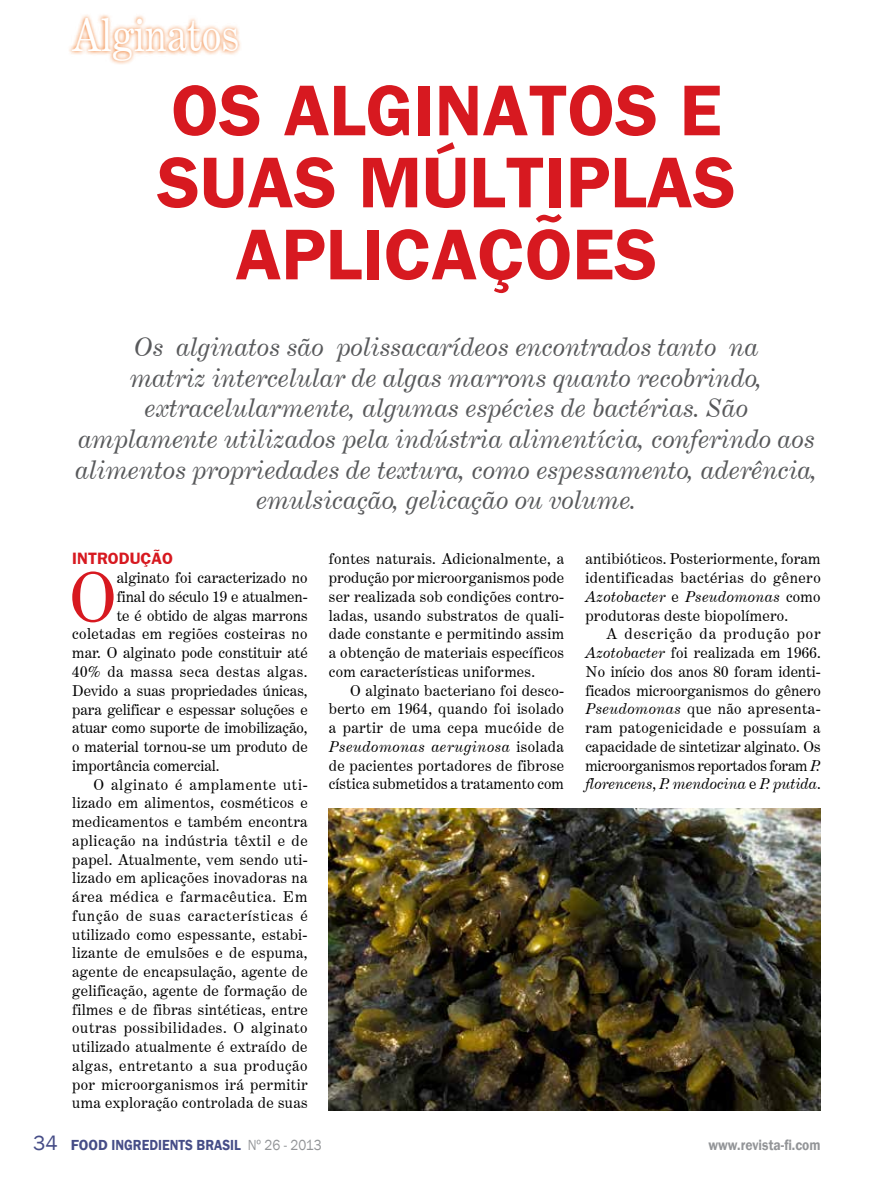
<style>
.page{position:relative;width:893px;height:1191px;background:#fff}
.page>*{position:absolute;margin:0;border:0;box-sizing:border-box;transform-origin:0 0}
.t1{font:700 72px/72px "Frankfurt Gothic";color:#d71920;text-align:center}
.t2{font:66.9px "Century Expanded BT";color:#d71920}
.t3{font:45px "Century Expanded BT";color:#fff;scale:.9 1}
.t4{font:italic 25.5px/30.6px "Century Expanded BT";color:#58595b;text-align:center}
.t5{font:700 16.5px "Frankfurt Gothic";color:#d71920}
.t6{font:15px/18.8px "Century Expanded BT";letter-spacing:.02em;color:#000;text-align:justify}
.t7{font:15px "Century Expanded BT";color:#000}
.t8{font:15px "Century Expanded BT";letter-spacing:.04em;color:#000}
.t9{font:15px "Century Expanded BT";letter-spacing:.045em;color:#000}
.t10{font:600 15px "Franklin Gothic";color:#464d87}
.t11{font:15px "Century Expanded BT";letter-spacing:.055em;color:#000}
.t12{font:600 15px "Franklin Gothic";color:#939598;scale:.9 1}
.s1{font-style:italic}
.s2{font-weight:400;font-size:21px}
.s3{font-weight:400;color:#939598}
</style>
<div class="page">
<svg style="left:69px;top:14px;width:172px;height:50px"></svg>
<img style="left:329px;top:808px;width:492px;height:302px">
<h3 class="t3" style="left:72px;top:8px;width:187px">Alginatos</h3>
<h1 class="t1" style="left:157px;top:72px;width:581px">OS ALGINATOS E<br>SUAS MÚLTIPLAS<br>APLICAÇÕES</h1>
<p class="t4" style="left:75px;top:331px;width:744px">Os alginatos são polissacarídeos encontrados tanto na<br>matriz intercelular de algas marrons quanto recobrindo, extracelularmente, algumas espécies de bactérias. São amplamente utilizados pela indústria alimentícia, conferindo aos alimentos propriedades de textura, como espessamento, aderência, emulsicação, gelicação ou volume.</p>
<p class="t5" style="left:72px;top:549px;width:101px">INTRODUÇÃO</p>
<h2 class="t2" style="left:69px;top:556px;width:49px">O</h2>
<p class="t6" style="left:117px;top:568px;width:192px">alginato foi caracterizado no</p>
<p class="t6" style="left:329px;top:549px;width:237px">fontes naturais. Adicionalmente, a produção por microorganismos pode ser realizada sob condições contro&shy;ladas, usando substratos de quali&shy;dade constante e permitindo assim a obtenção de materiais específicos com características uniformes.</p>
<p class="t6" style="left:329px;top:681px;width:237px;text-indent:21px">O alginato bacteriano foi desco&shy;berto em 1964, quando foi isolado a partir de uma cepa mucóide de <span class="s1">Pseudomonas aeruginosa</span> isolada de pacientes portadores de fibrose cística submetidos a tratamento com</p>
<p class="t6" style="left:585px;top:549px;width:237px">antibióticos. Posteriormente, foram identificadas bactérias do gênero <span class="s1">Azotobacter</span> e <span class="s1">Pseudomonas</span> como produtoras deste biopolímero.</p>
<p class="t6" style="left:585px;top:624px;width:237px;text-indent:21px">A descrição da produção por <span class="s1">Azotobacter</span> foi realizada em 1966.<br>No início dos anos 80 foram identi&shy;ficados microorganismos do gênero <span class="s1">Pseudomonas</span> que não apresenta&shy;ram patogenicidade e possuíam a capacidade de sintetizar alginato. Os microorganismos reportados foram <span class="s1">P. florencens</span>, <span class="s1">P. mendocina</span> e <span class="s1">P. putida</span>.</p>
<p class="t7" style="left:117px;top:587px;width:192px">final do século 19 e atualmen-</p>
<p class="t7" style="left:117px;top:606px;width:192px">te é obtido de algas marrons</p>
<p class="t6" style="left:72px;top:624px;width:237px">coletadas em regiões costeiras no</p>
<p class="t6" style="left:72px;top:643px;width:237px">mar. O alginato pode constituir até</p>
<p class="t8" style="left:72px;top:662px;width:237px">40% da massa seca destas algas.</p>
<p class="t7" style="left:72px;top:681px;width:237px">Devido a suas propriedades únicas,</p>
<p class="t7" style="left:72px;top:700px;width:237px">para gelificar e espessar soluções e</p>
<p class="t7" style="left:72px;top:719px;width:237px">atuar como suporte de imobilização,</p>
<p class="t7" style="left:72px;top:737px;width:237px">o material tornou-se um produto de</p>
<p class="t7" style="left:72px;top:756px;width:149px">importância comercial.</p>
<p class="t9" style="left:94px;top:775px;width:215px">O alginato é amplamente uti-</p>
<p class="t6" style="left:72px;top:793px;width:237px">lizado em alimentos, cosméticos e</p>
<p class="t6" style="left:72px;top:812px;width:237px">medicamentos e também encontra</p>
<p class="t6" style="left:72px;top:831px;width:237px">aplicação na indústria têxtil e de</p>
<p class="t6" style="left:72px;top:849px;width:237px">papel. Atualmente, vem sendo uti-</p>
<p class="t6" style="left:72px;top:868px;width:237px">lizado em aplicações inovadoras na</p>
<p class="t9" style="left:72px;top:887px;width:237px">área médica e farmacêutica. Em</p>
<p class="t11" style="left:72px;top:906px;width:237px">função de suas características é</p>
<p class="t6" style="left:72px;top:924px;width:237px">utilizado como espessante, estabi-</p>
<p class="t6" style="left:72px;top:943px;width:237px">lizante de emulsões e de espuma,</p>
<p class="t6" style="left:72px;top:962px;width:237px">agente de encapsulação, agente de</p>
<p class="t6" style="left:72px;top:981px;width:237px">gelificação, agente de formação de</p>
<p class="t6" style="left:72px;top:999px;width:237px">filmes e de fibras sintéticas, entre</p>
<p class="t8" style="left:72px;top:1019px;width:237px">outras possibilidades. O alginato</p>
<p class="t6" style="left:72px;top:1037px;width:237px">utilizado atualmente é extraído de</p>
<p class="t8" style="left:72px;top:1056px;width:237px">algas, entretanto a sua produção</p>
<p class="t6" style="left:72px;top:1074px;width:237px">por microorganismos irá permitir</p>
<p class="t6" style="left:72px;top:1093px;width:237px">uma exploração controlada de suas</p>
<p class="t10" style="left:33px;top:1135px;width:290px"><span class="s2">34</span> FOOD INGREDIENTS BRASIL <span class="s3">Nº 26 - 2013</span></p>
<p class="t12" style="left:708px;top:1135px;width:126px">www.revista-fi.com</p>
</div>
